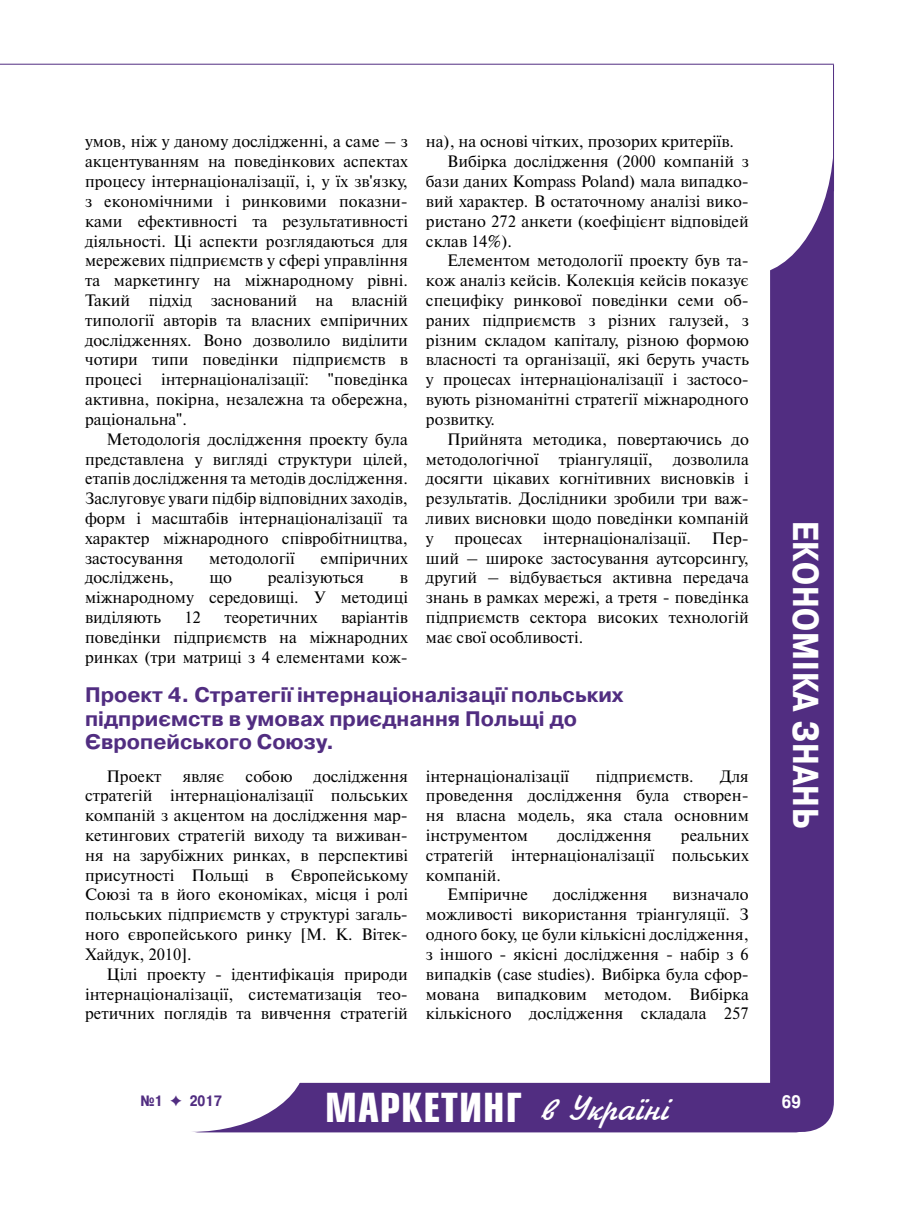
<style>
.page{position:relative;width:919px;height:1217px;background:#fff}
.page>*{position:absolute;margin:0;border:0;box-sizing:border-box;transform-origin:0 0}
.t1{font:700 39px "Europe Cond";letter-spacing:.025em;color:#fff}
.t2{font:700 36px "Pragmatica Cond C";letter-spacing:.025em;color:#fff}
.t3{font:700 21px/23.1px "Pragmatica C";color:#512d81}
.t4{font:700 18px "Pragmatica Cond C";color:#fff}
.t5{font:16.5px/19.8px "Newton C";color:#000;text-align:justify}
.t6{font:700 15px "Pragmatica Cond C";color:#512d81}
.s1{font-family:"Jikharev";font-weight:400;font-size:36px}
.s2{font-family:"Dixieland";font-weight:400}
</style>
<div class="page">
<div style="left:770px;top:111px;width:63px;height:1020px;background:#512d81;border-radius:30px"></div>
<div style="left:661px;top:0;width:172px;height:275px;background:#fff;border-radius:50%"></div>
<div style="left:177px;top:1082px;width:641px;height:50px;background:#512d81;border-radius:22px"></div>
<div style="left:76px;top:986px;width:230px;height:145px;background:#fff;border-radius:50%"></div>
<hr style="left:0;top:64px;width:833px;height:1px;background:#512d81">
<hr style="left:833px;top:65px;width:1px;height:126px;background:#512d81">
<p class="t5" style="left:85px;top:132px;width:324px">умов, ніж у даному дослідженні, а саме – з акцентуванням на поведінкових аспектах процесу інтернаціоналізації, і, у їх зв'язку, з економічними і ринковими показни&shy;ками ефективності та результативності діяльності. Ці аспекти розглядаються для мережевих підприємств у сфері управління та маркетингу на міжнародному рівні.<br>Такий підхід заснований на власній типології авторів та власних емпіричних дослідженнях. Воно дозволило виділити чотири типи поведінки підприємств в процесі інтернаціоналізації: "поведінка активна, покірна, незалежна та обережна, раціональна".</p>
<p class="t5" style="left:85px;top:429px;width:324px;text-indent:21px">Методологія дослідження проекту була представлена у вигляді структури цілей, етапів дослідження та методів дослідження.<br>Заслуговує уваги підбір відповідних заходів, форм і масштабів інтернаціоналізації та характер міжнародного співробітництва, застосування</p>
<p class="t5" style="left:209px;top:548px;width:87px">методології</p>
<p class="t5" style="left:320px;top:548px;width:89px">емпіричних</p>
<p class="t5" style="left:85px;top:567px;width:90px">досліджень,</p>
<p class="t5" style="left:209px;top:567px;width:24px">що</p>
<p class="t5" style="left:268px;top:567px;width:98px">реалізуються</p>
<p class="t5" style="left:85px;top:567px;width:324px;text-indent:314px">в міжнародному середовищі. У методиці виділяють</p>
<p class="t5" style="left:184px;top:607px;width:18px">12</p>
<p class="t5" style="left:224px;top:607px;width:95px">теоретичних</p>
<p class="t5" style="left:85px;top:607px;width:324px;text-indent:256px">варіантів поведінки підприємств на міжнародних ринках (три матриці з 4 елементами кож-</p>
<p class="t5" style="left:426px;top:132px;width:310px">на), на основі чітких, прозорих критеріїв.</p>
<p class="t5" style="left:447px;top:152px;width:303px">Вибірка дослідження (2000 компаній з</p>
<p class="t5" style="left:426px;top:171px;width:324px">бази даних Kompass Poland) мала випадко-</p>
<p class="t5" style="left:426px;top:191px;width:324px">вий характер. В остаточному аналізі вико-</p>
<p class="t5" style="left:426px;top:211px;width:324px">ристано 272 анкети (коефіцієнт відповідей</p>
<p class="t5" style="left:426px;top:231px;width:88px">склав 14%).</p>
<p class="t5" style="left:447px;top:251px;width:303px">Елементом методології проекту був та-</p>
<p class="t5" style="left:426px;top:270px;width:324px">кож аналіз кейсів. Колекція кейсів показує</p>
<p class="t5" style="left:426px;top:290px;width:324px">специфіку ринкової поведінки семи об-</p>
<p class="t5" style="left:426px;top:310px;width:324px">раних підприємств з різних галузей, з</p>
<p class="t5" style="left:426px;top:330px;width:324px">різним складом капіталу, різною формою</p>
<p class="t5" style="left:426px;top:350px;width:324px">власності та організації, які беруть участь</p>
<p class="t5" style="left:426px;top:369px;width:324px">у процесах інтернаціоналізації і застосо-</p>
<p class="t5" style="left:426px;top:389px;width:324px">вують різноманітні стратегії міжнародного</p>
<p class="t5" style="left:426px;top:409px;width:71px">розвитку.</p>
<p class="t5" style="left:447px;top:429px;width:303px">Прийнята методика, повертаючись до</p>
<p class="t5" style="left:426px;top:449px;width:324px">методологічної тріангуляції, дозволила</p>
<p class="t5" style="left:426px;top:468px;width:324px">досягти цікавих когнітивних висновків і</p>
<p class="t5" style="left:426px;top:488px;width:324px">результатів. Дослідники зробили три важ-</p>
<p class="t5" style="left:426px;top:508px;width:324px">ливих висновки щодо поведінки компаній</p>
<p class="t5" style="left:426px;top:528px;width:9px">у</p>
<p class="t5" style="left:454px;top:528px;width:69px">процесах</p>
<p class="t5" style="left:543px;top:528px;width:149px">інтернаціоналізації.</p>
<p class="t5" style="left:426px;top:528px;width:324px;text-indent:286px">Пер&shy;ший – широке застосування аутсорсингу, другий – відбувається активна передача знань в рамках мережі, а третя - поведінка підприємств сектора високих технологій має свої особливості.</p>
<p class="t3" style="left:85px;top:684px;width:540px">Проект 4. Стратегії інтернаціоналізації польських підприємств в умовах приєднання Польщі до<br>Європейського Союзу.</p>
<p class="t5" style="left:426px;top:765px;width:145px">інтернаціоналізації</p>
<p class="t5" style="left:595px;top:765px;width:99px">підприємств.</p>
<p class="t5" style="left:106px;top:765px;width:57px">Проект</p>
<p class="t5" style="left:183px;top:765px;width:43px">являє</p>
<p class="t5" style="left:245px;top:765px;width:48px">собою</p>
<p class="t5" style="left:85px;top:765px;width:324px;text-indent:228px">дослідження стратегій інтернаціоналізації польських компаній з акцентом на дослідження мар&shy;кетингових стратегій виходу та виживан&shy;ня на зарубіжних ринках, в перспективі присутності Польщі в Європейському Союзі та в його економіках, місця і ролі польських підприємств у структурі загаль&shy;ного європейського ринку [М. К. Вітек-Хайдук, 2010].</p>
<p class="t5" style="left:85px;top:963px;width:324px;text-indent:21px">Цілі проекту - ідентифікація природи інтернаціоналізації, систематизація тео&shy;ретичних поглядів та вивчення стратегій</p>
<p class="t5" style="left:426px;top:765px;width:324px;text-indent:294px">Для проведення дослідження була створен&shy;ня власна модель, яка стала основним інструментом</p>
<p class="t5" style="left:557px;top:825px;width:96px">дослідження</p>
<p class="t5" style="left:681px;top:825px;width:69px">реальних</p>
<p class="t5" style="left:426px;top:845px;width:324px">стратегій інтернаціоналізації польських</p>
<p class="t5" style="left:426px;top:864px;width:77px">компаній.</p>
<p class="t5" style="left:447px;top:884px;width:82px">Емпіричне</p>
<p class="t5" style="left:553px;top:884px;width:96px">дослідження</p>
<p class="t5" style="left:426px;top:884px;width:324px;text-indent:246px">визначало можливості використання тріангуляції. З одного боку, це були кількісні дослідження, з іншого - якісні дослідження - набір з 6 випадків (case studies). Вибірка була сфор&shy;мована випадковим методом. Вибірка кількісного дослідження складала 257</p>
<h2 class="t2" style="left:825px;top:521px;width:308px;rotate:90deg">Економіка знань</h2>
<h1 class="t1" style="left:325px;top:1081px;width:345px">МАРКЕТИНГ <span class="s1">в Україні</span></h1>
<p class="t6" style="left:140px;top:1091px;width:83px">№1 <span class="s2">F</span> 2017</p>
<p class="t4" style="left:781px;top:1090px;width:20px">69</p>
</div>
